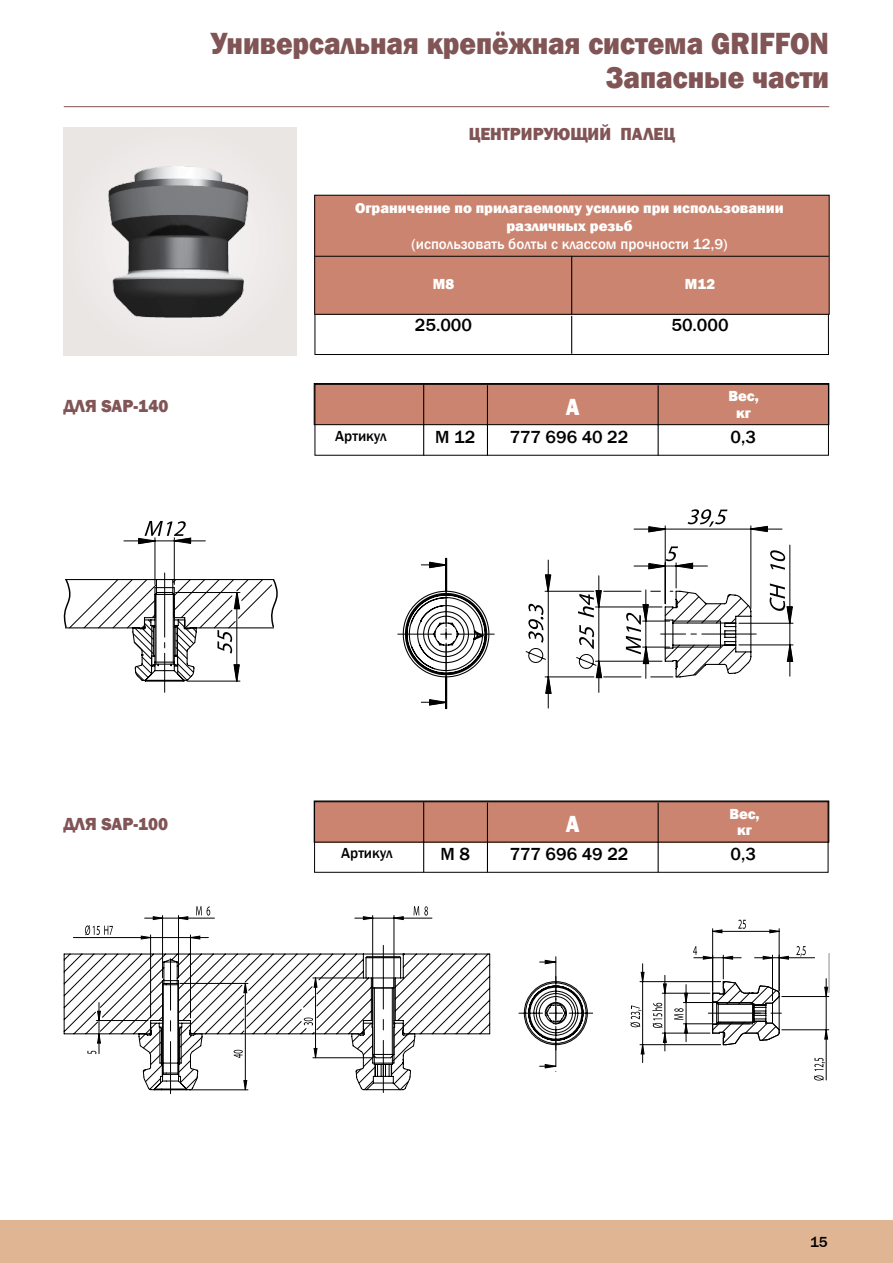
<style>
.page{position:relative;width:893px;height:1263px;background:#fff}
.page>*{position:absolute;margin:0;border:0;box-sizing:border-box;transform-origin:0 0}
.t1{font:800 31.5px/34.5px "Franklin Gothic";color:#815455;text-align:right;scale:.9 1}
.t2{font:800 24px "Franklin Gothic";color:#fff;scale:.9 1}
.t3{font:500 18px "Franklin Gothic";color:#000}
.t4{font:800 18px "Franklin Gothic";color:#815455;scale:.95 1}
.t5{font:800 15px/18px "Franklin Gothic";color:#fff;text-align:center}
.t6{font:500 15px "Franklin Gothic";color:#fff}
.t7{font:500 15px "Franklin Gothic";color:#000}
</style>
<div class="page">
<div style="left:0;top:1220px;width:893px;height:43px;background:#e0b594"></div>
<hr style="left:64px;top:106px;width:765px;height:1px;background:#815455">
<div style="left:64px;top:128px;width:232px;height:227px;background:#ebe7e6"></div>
<img style="left:108px;top:166px;width:141px;height:152px">
<div style="left:314px;top:384px;width:515px;height:41px;background:#cb846f"></div>
<div style="left:314px;top:383px;width:515px;height:42px;border:1px solid #000"></div>
<hr style="left:487px;top:424px;width:1px;height:32px;background:#000">
<hr style="left:658px;top:424px;width:1px;height:32px;background:#000">
<hr style="left:423px;top:424px;width:1px;height:32px;background:#000">
<hr style="left:487px;top:385px;width:1px;height:40px;background:#000">
<hr style="left:658px;top:385px;width:1px;height:40px;background:#000">
<hr style="left:423px;top:385px;width:1px;height:40px;background:#000">
<div style="left:315px;top:195px;width:514px;height:119px;background:#cb846f"></div>
<div style="left:314px;top:195px;width:516px;height:120px;border:1px solid #000"></div>
<div style="left:315px;top:315px;width:514px;height:40px;border:1px solid #000"></div>
<hr style="left:571px;top:316px;width:1px;height:38px;background:#000">
<hr style="left:571px;top:256px;width:1px;height:58px;background:#000">
<hr style="left:315px;top:256px;width:514px;height:1px;background:#000">
<div style="left:314px;top:801px;width:515px;height:41px;background:#cb846f"></div>
<hr style="left:487px;top:842px;width:1px;height:30px;background:#000">
<hr style="left:658px;top:842px;width:1px;height:30px;background:#000">
<hr style="left:423px;top:841px;width:1px;height:31px;background:#000">
<hr style="left:487px;top:803px;width:1px;height:40px;background:#000">
<hr style="left:658px;top:803px;width:1px;height:40px;background:#000">
<hr style="left:423px;top:802px;width:1px;height:41px;background:#000">
<svg style="left:64px;top:953px;width:427px;height:87px"></svg>
<hr style="left:394px;top:915px;width:1px;height:109px;background:#000">
<hr style="left:372px;top:915px;width:1px;height:109px;background:#000">
<hr style="left:394px;top:918px;width:38px;height:1px;background:#000">
<svg style="left:355px;top:916px;width:49px;height:4px"></svg>
<svg style="left:414px;top:906px;width:14px;height:9px"></svg>
<hr style="left:178px;top:915px;width:1px;height:63px;background:#000">
<hr style="left:162px;top:915px;width:1px;height:63px;background:#000">
<hr style="left:179px;top:918px;width:35px;height:1px;background:#000">
<svg style="left:145px;top:916px;width:44px;height:4px"></svg>
<svg style="left:196px;top:906px;width:14px;height:9px"></svg>
<hr style="left:73px;top:937px;width:78px;height:1px;background:#000">
<svg style="left:85px;top:925px;width:28px;height:10px"></svg>
<hr style="left:96px;top:1020px;width:52px;height:1px;background:#000">
<svg style="left:87px;top:1002px;width:14px;height:52px"></svg>
<svg style="left:139px;top:935px;width:277px;height:159px"></svg>
<svg style="left:824px;top:1030px;width:4px;height:10px"></svg>
<hr style="left:782px;top:996px;width:47px;height:1px;background:#000">
<hr style="left:782px;top:1029px;width:47px;height:1px;background:#000">
<svg style="left:824px;top:979px;width:4px;height:17px"></svg>
<hr style="left:826px;top:996px;width:1px;height:34px;background:#000">
<hr style="left:826px;top:1030px;width:1px;height:50px;background:#000">
<svg style="left:814px;top:1058px;width:11px;height:22px"></svg>
<hr style="left:779px;top:957px;width:36px;height:1px;background:#000">
<svg style="left:796px;top:946px;width:10px;height:11px"></svg>
<svg style="left:713px;top:929px;width:10px;height:5px"></svg>
<svg style="left:769px;top:929px;width:10px;height:5px"></svg>
<hr style="left:712px;top:929px;width:1px;height:61px;background:#000">
<hr style="left:779px;top:929px;width:1px;height:62px;background:#000">
<hr style="left:713px;top:931px;width:66px;height:1px;background:#000">
<svg style="left:738px;top:920px;width:8px;height:9px"></svg>
<svg style="left:518px;top:946px;width:271px;height:123px"></svg>
<svg style="left:64px;top:521px;width:214px;height:171px"></svg>
<hr style="left:665px;top:526px;width:1px;height:78px;background:#000">
<hr style="left:750px;top:526px;width:1px;height:82px;background:#000">
<hr style="left:634px;top:529px;width:31px;height:1px;background:#000">
<hr style="left:751px;top:529px;width:31px;height:1px;background:#000">
<hr style="left:548px;top:677px;width:1px;height:31px;background:#000">
<hr style="left:789px;top:545px;width:1px;height:78px;background:#000">
<hr style="left:398px;top:634px;width:37px;height:1px;background:#000">
<hr style="left:457px;top:634px;width:37px;height:1px;background:#000">
<svg style="left:647px;top:509px;width:122px;height:24px"></svg>
<svg style="left:402px;top:558px;width:88px;height:151px"></svg>
<svg style="left:525px;top:546px;width:268px;height:149px"></svg>
<div style="left:315px;top:384px;width:514px;height:72px;border:1px solid #000"></div>
<div style="left:314px;top:801px;width:514px;height:72px;border:1px solid #000"></div>
<p class="t4" style="left:64px;top:394px;width:112px">Для SAP-140</p>
<h1 class="t1" style="left:211px;top:26px;width:688px">Универсальная крепёжная система GRIFFON<br>Запасные части</h1>
<p class="t4" style="left:469px;top:122px;width:24px">Центриру</p>
<p class="t4" style="left:553px;top:122px;width:84px">ющий палец</p>
<p class="t5" style="left:355px;top:199px;width:430px">Ограничение по прилагаемому усилию при использовании различных резьб</p>
<p class="t6" style="left:411px;top:235px;width:318px">(использовать болты с классом прочности 12,9)</p>
<p class="t5" style="left:433px;top:275px;width:23px">M8</p>
<p class="t5" style="left:685px;top:275px;width:32px">M12</p>
<p class="t3" style="left:415px;top:314px;width:59px">25.000</p>
<p class="t3" style="left:671px;top:314px;width:59px">50.000</p>
<p class="t5" style="left:728px;top:387px;width:32px">Вес,</p>
<h2 class="t2" style="left:566px;top:391px;width:17px">A</h2>
<p class="t5" style="left:736px;top:404px;width:16px">кг</p>
<p class="t7" style="left:335px;top:426px;width:53px">Артикул</p>
<p class="t3" style="left:435px;top:426px;width:42px">M 12</p>
<p class="t3" style="left:510px;top:426px;width:120px">777 696 40 22</p>
<p class="t3" style="left:730px;top:426px;width:27px">0,3</p>
<p class="t4" style="left:64px;top:812px;width:111px">Для SAP-100</p>
<p class="t5" style="left:729px;top:805px;width:32px">Вес,</p>
<h2 class="t2" style="left:566px;top:808px;width:17px">A</h2>
<p class="t5" style="left:737px;top:821px;width:16px">кг</p>
<p class="t7" style="left:341px;top:844px;width:53px">Артикул</p>
<p class="t3" style="left:440px;top:843px;width:31px">M 8</p>
<p class="t3" style="left:510px;top:843px;width:120px">777 696 49 22</p>
<p class="t3" style="left:730px;top:843px;width:27px">0,3</p>
<p class="t7" style="left:810px;top:1233px;width:19px">15</p>
</div>
